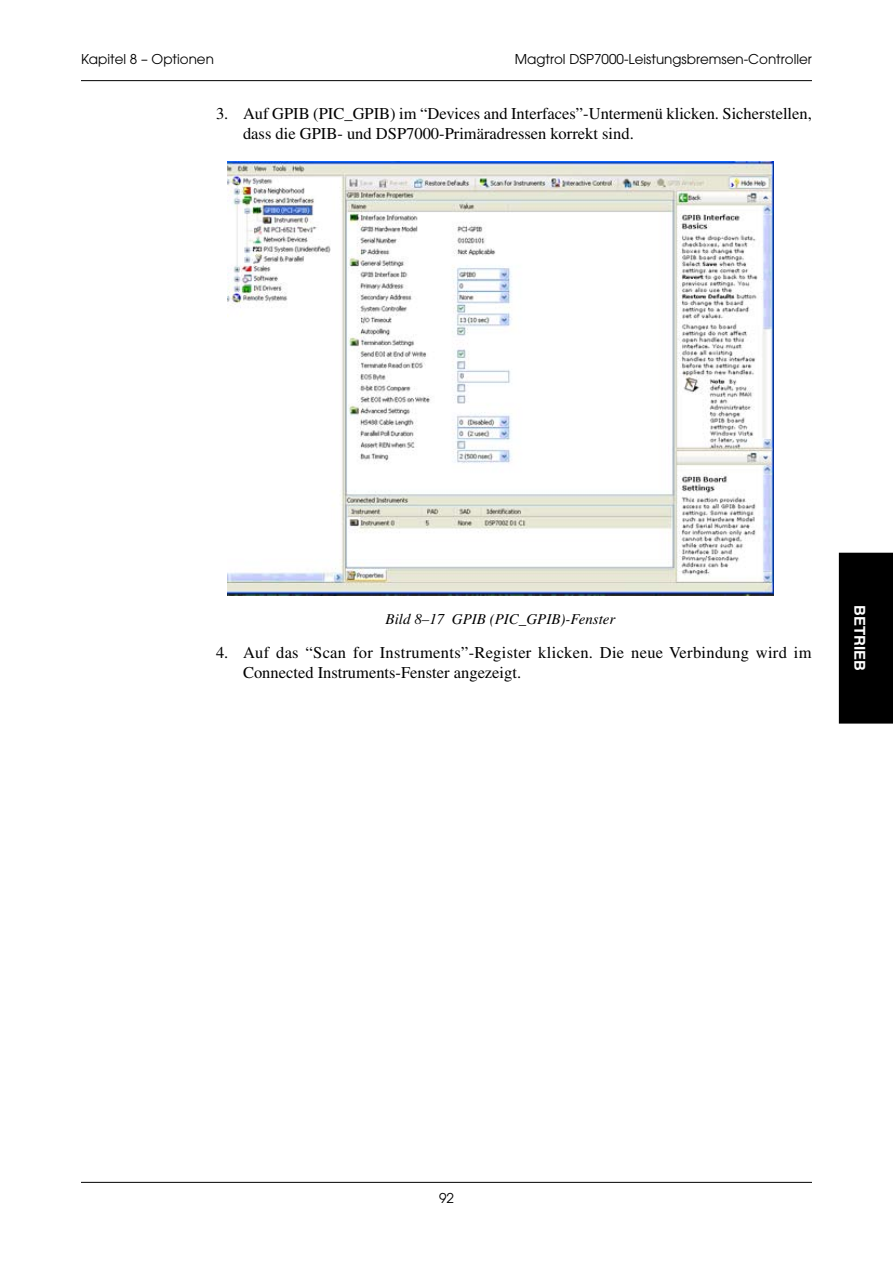
<style>
.page{position:relative;width:893px;height:1263px;background:#fff}
.page>*{position:absolute;margin:0;border:0;box-sizing:border-box;transform-origin:0 0}
.t1{font:16.5px/19.8px "Times";color:#000}
.t2{font:16.5px/19.8px "Times";letter-spacing:.02em;color:#000}
.t3{font:italic 15px "Times";color:#000}
.t4{font:700 15px "Helvetica";color:#fff}
.t5{font:13.5px "Avant Garde";color:#000}
</style>
<div class="page">
<div style="left:839px;top:553px;width:54px;height:170px;background:#000"></div>
<hr style="left:81px;top:80px;width:731px;height:1px;background:#000">
<hr style="left:81px;top:1182px;width:731px;height:1px;background:#000">
<img style="left:227px;top:161px;width:547px;height:434px">
<p class="t5" style="left:81px;top:51px;width:134px">Kapitel 8 – Optionen</p>
<p class="t5" style="left:515px;top:51px;width:299px">Magtrol DSP7000-Leistungsbremsen-Controller</p>
<p class="t1" style="left:243px;top:104px;width:570px;text-indent:-27px">3. Auf GPIB (PIC_GPIB) im “Devices and Interfaces”-Untermenü klicken. Sicherstellen, dass die GPIB- und DSP7000-Primäradressen korrekt sind.</p>
<p class="t3" style="left:386px;top:611px;width:231px">Bild 8–17 GPIB (PIC_GPIB)-Fenster</p>
<p class="t2" style="left:243px;top:642px;width:570px;text-indent:-27px">4. Auf das “Scan for Instruments”-Register klicken. Die neue Verbindung wird im<br>Connected Instruments-Fenster angezeigt.</p>
<p class="t4" style="left:869px;top:605px;width:67px;rotate:90deg">BETRIEB</p>
<p class="t5" style="left:439px;top:1190px;width:16px">92</p>
</div>
